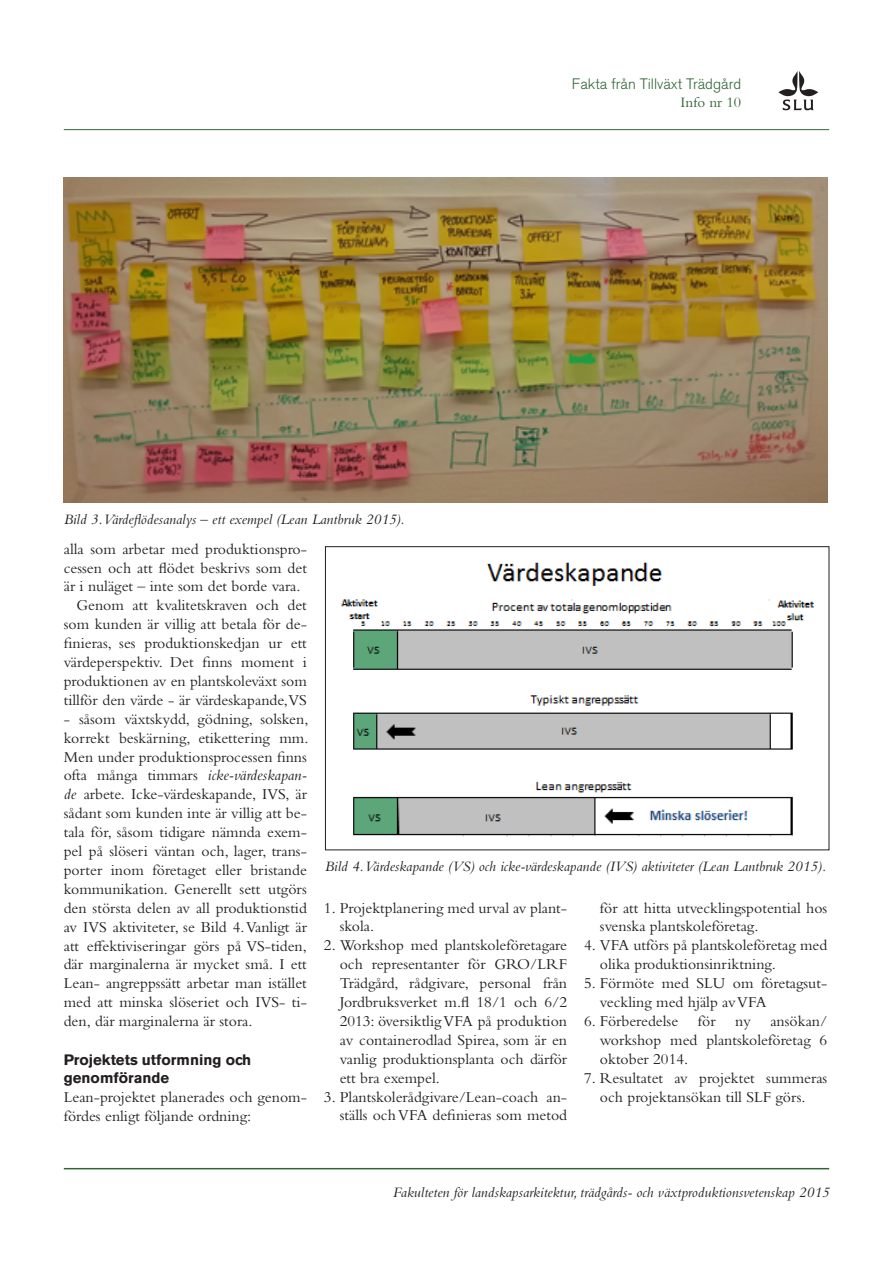
<style>
.page{position:relative;width:893px;height:1263px;background:#fff}
.page>*{position:absolute;margin:0;border:0;box-sizing:border-box;transform-origin:0 0}
.Brödtext{font:15.75px/18.9px "Bembo Std";color:#231f20;text-align:justify}
.Brödtext_utan_indrag{font:15.75px/18.9px "Bembo Std";color:#231f20}
.Bildtext{font:italic 15px "Bembo Std";color:#231f20}
.Fot{font:italic 15px "Bembo";color:#231f20}
.Underrubrik{font:700 15px "Akzidenz Grotesk BE";color:#231f20}
.t1{font:300 15px "Akzidenz Grotesk BQ";color:#316634}
.t2{font:15px "Bembo Std";color:#316634}
.s1{font-style:italic}
</style>
<div class="page">
<svg style="left:778px;top:71px;width:40px;height:39px"></svg>
<hr style="left:64px;top:1168px;width:765px;height:1px;background:#316634">
<hr style="left:64px;top:129px;width:765px;height:1px;background:#316634">
<img style="left:64px;top:177px;width:763px;height:325px">
<img style="left:325px;top:599px;width:504px;height:252px">
<div style="left:325px;top:546px;width:504px;height:304px;border:1px solid #231f20"></div>
<img style="left:486px;top:562px;width:177px;height:24px">
<p class="Bildtext" style="left:64px;top:511px;width:343px">Bild 3. Värdeflödesanalys – ett exempel (Lean Lantbruk 2015).</p>
<p class="t1" style="left:572px;top:76px;width:171px">Fakta från Tillväxt Trädgård</p>
<p class="t2" style="left:681px;top:94px;width:62px">Info nr 10</p>
<p class="Brödtext" style="left:64px;top:539px;width:245px">alla som arbetar med produktionspro&shy;cessen och att flödet beskrivs som det är i nuläget – inte som det borde vara.</p>
<p class="Brödtext" style="left:64px;top:596px;width:245px;text-indent:13px">Genom att kvalitetskraven och det som kunden är villig att betala för de&shy;finieras, ses produktionskedjan ur ett värdeperspektiv. Det finns moment i produktionen av en plantskoleväxt som tillför den värde - är värdeskapande,VS</p>
<p class="Brödtext" style="left:64px;top:709px;width:246px">- såsom växtskydd, gödning, solsken, korrekt beskärning, etikettering mm.<br>Men under produktionsprocessen finns ofta många timmars <span class="s1">icke-värdeskapan&shy;de</span> arbete. Icke-värdeskapande, IVS, är sådant som kunden inte är villig att be&shy;tala för, såsom tidigare nämnda exem&shy;pel på slöseri väntan och, lager, trans&shy;porter inom företaget eller bristande kommunikation. Generellt sett utgörs den största delen av all produktionstid av IVS aktiviteter, se Bild 4. Vanligt är att effektiviseringar görs på VS-tiden, där marginalerna är mycket små. I ett Lean- angreppssätt arbetar man istället med att minska slöseriet och IVS- ti&shy;den, där marginalerna är stora.</p>
<p class="Underrubrik" style="left:64px;top:1051px;width:189px">Projektets utformning och</p>
<p class="Underrubrik" style="left:64px;top:1069px;width:107px">genomförande</p>
<p class="Brödtext_utan_indrag" style="left:64px;top:1087px;width:245px">Lean-projektet planerades och genom&shy;fördes enligt följande ordning:</p>
<p class="Bildtext" style="left:325px;top:857px;width:503px">Bild 4. Värdeskapande (VS) och icke-värdeskapande (IVS) aktiviteter (Lean Lantbruk 2015).</p>
<p class="Brödtext" style="left:340px;top:898px;width:229px;text-indent:-16px">1. Projektplanering med urval av plant&shy;skola.</p>
<p class="Brödtext" style="left:340px;top:936px;width:229px;text-indent:-16px">2. Workshop med plantskoleföretagare och representanter för GRO/LRF Trädgård, rådgivare, personal från Jordbruksverket m.fl 18/1 och 6/2<br>2013: översiktlig VFA på produktion av containerodlad Spirea, som är en vanlig produktionsplanta och därför ett bra exempel.</p>
<p class="Brödtext" style="left:324px;top:1087px;width:245px;text-align:right">3. Plantskolerådgivare/Lean-coach an&shy;ställs och VFA definieras som metod</p>
<p class="Brödtext" style="left:600px;top:898px;width:229px">för att hitta utvecklingspotential hos svenska plantskoleföretag.</p>
<p class="Brödtext" style="left:600px;top:936px;width:229px;text-indent:-16px">4. VFA utförs på plantskoleföretag med olika produktionsinriktning.</p>
<p class="Brödtext" style="left:600px;top:973px;width:229px;text-indent:-16px">5. Förmöte med SLU om företagsut&shy;veckling med hjälp av VFA</p>
<p class="Brödtext" style="left:600px;top:1011px;width:229px;text-indent:-16px">6. Förberedelse för ny ansökan/ workshop med plantskoleföretag 6 oktober 2014.</p>
<p class="Brödtext" style="left:584px;top:1068px;width:245px;text-align:center">7. Resultatet av projektet summeras och projektansökan till SLF görs.</p>
<p class="Fot" style="left:393px;top:1184px;width:438px">Fakulteten för landskapsarkitektur, trädgårds- och växtproduktionsvetenskap 2015</p>
</div>
